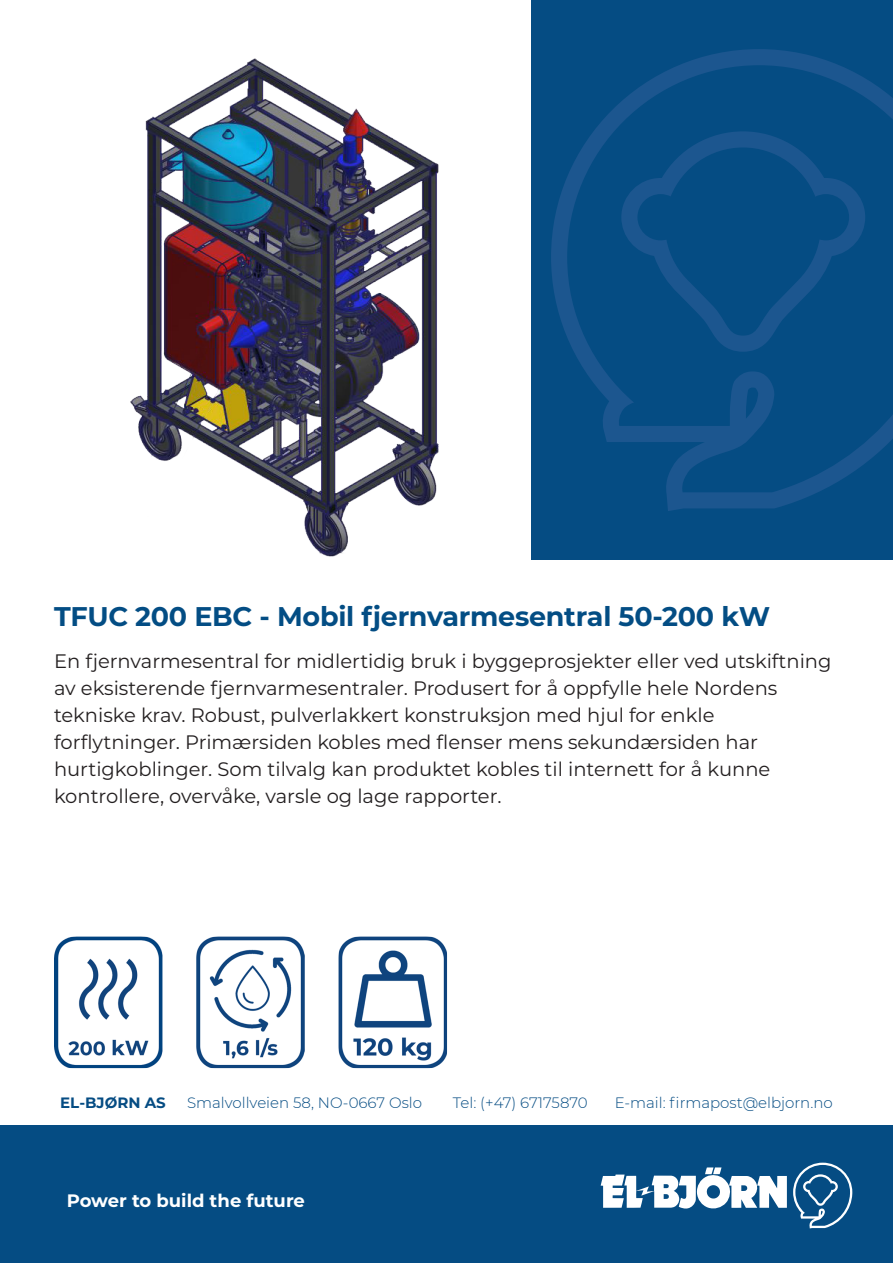
<style>
.page{position:relative;width:893px;height:1263px;background:#fff}
.page>*{position:absolute;margin:0;border:0;box-sizing:border-box;transform-origin:0 0}
.t1{font:700 27px "Montserrat";letter-spacing:-.01em;color:#034d84}
.t2{font:19.5px/27px "Montserrat";color:#231f20}
.t3{font:700 18px "Montserrat";color:#fff}
.t4{font:300 15px "Montserrat";color:#054c83}
.t5{font:700 15px "Montserrat";color:#054c83}
</style>
<div class="page">
<div style="left:0;top:1126px;width:893px;height:137px;background:#054c83"></div>
<svg style="left:601px;top:1167px;width:186px;height:42px"></svg>
<svg style="left:793px;top:1163px;width:59px;height:65px"></svg>
<div style="left:531px;top:0;width:362px;height:559px;background:#054c83"></div>
<svg style="left:551px;top:49px;width:342px;height:462px"></svg>
<svg style="left:621px;top:131px;width:244px;height:221px"></svg>
<img style="left:54px;top:936px;width:108px;height:132px">
<img style="left:196px;top:936px;width:109px;height:132px">
<img style="left:339px;top:936px;width:108px;height:132px">
<img style="left:130px;top:58px;width:309px;height:499px">
<p class="t1" style="left:54px;top:597px;width:718px">TFUC 200 EBC - Mobil fjernvarmesentral 50-200 kW</p>
<p class="t2" style="left:54px;top:647px;width:779px">En fjernvarmesentral for midlertidig bruk i byggeprosjekter eller ved utskiftning av eksisterende fjernvarmesentraler. Produsert for å oppfylle hele Nordens</p>
<p class="t2" style="left:54px;top:701px;width:662px">tekniske krav. Robust, pulverlakkert konstruksjon med hjul for enkle</p>
<p class="t2" style="left:54px;top:728px;width:706px">forflytninger. Primærsiden kobles med flenser mens sekundærsiden har</p>
<p class="t2" style="left:54px;top:755px;width:718px">hurtigkoblinger. Som tilvalg kan produktet kobles til internett for å kunne</p>
<p class="t2" style="left:54px;top:782px;width:449px">kontrollere, overvåke, varsle og lage rapporter.</p>
<p class="t5" style="left:60px;top:1092px;width:107px">EL-BJØRN AS</p>
<p class="t4" style="left:187px;top:1093px;width:236px">Smalvollveien 58, NO-0667 Oslo</p>
<p class="t4" style="left:453px;top:1093px;width:136px">Tel: (+47) 67175870</p>
<p class="t4" style="left:615px;top:1093px;width:219px">E-mail: firmapost@elbjorn.no</p>
<p class="t3" style="left:67px;top:1188px;width:240px">Power to build the future</p>
</div>
